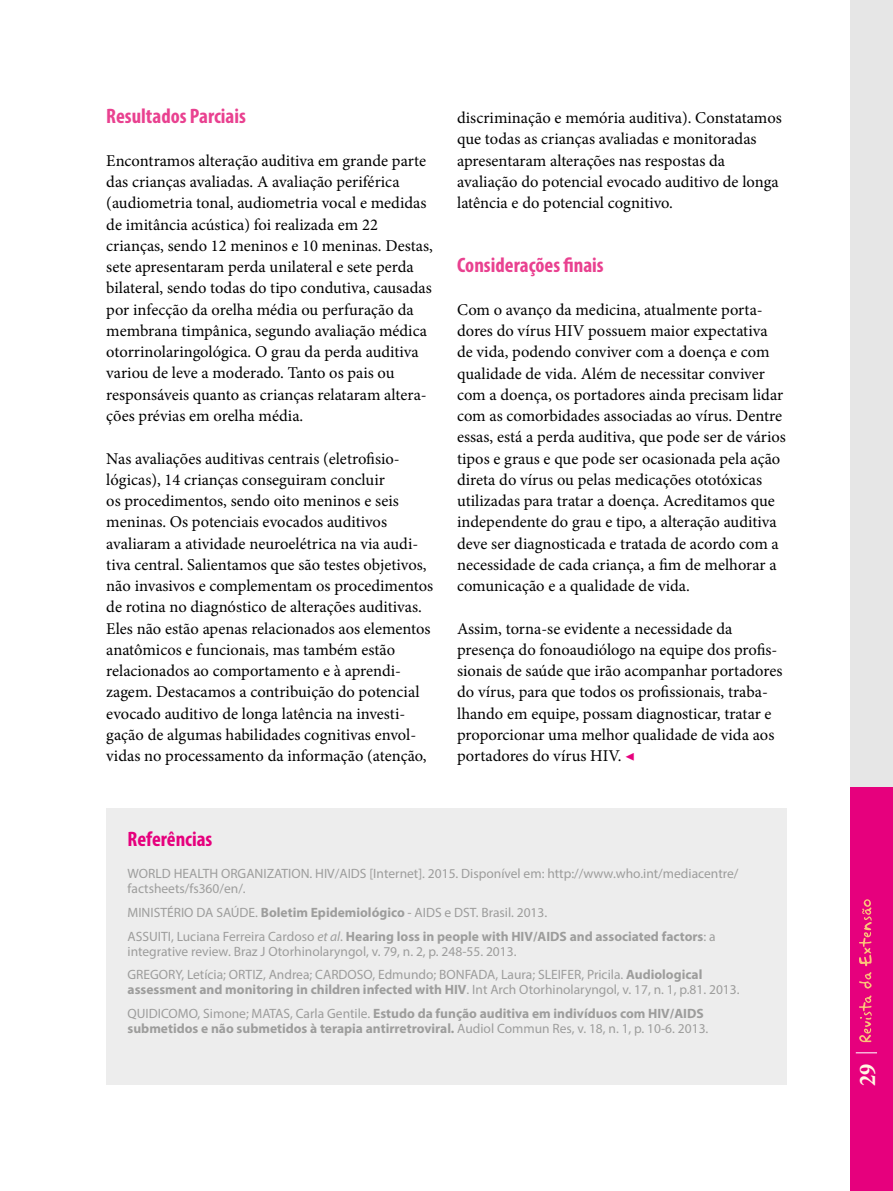
<style>
.page{position:relative;width:893px;height:1191px;background:#fff}
.page>*{position:absolute;margin:0;border:0;box-sizing:border-box;transform-origin:0 0}
.t1{font:700 condensed 24px "Minion Pro";color:#fff9e3}
.t2{font:700 condensed 21px "Myriad Pro";color:#e94190}
.t3{font:700 condensed 21px "Myriad Pro";color:#e6007d}
.t4{font:16.5px/21.3px "Minion Pro";color:#000}
.t5{font:13.5px/23.5px "Myriad Pro";color:#9d9d9c}
.t6{font:700 13.5px/23.5px "Myriad Pro";color:#9d9d9c}
.s1{color:#e6007d}
.s2{font-weight:700}
.s3{font-style:italic}
.s4{font-weight:400}
</style>
<div class="page">
<div style="left:850px;top:0;width:43px;height:1191px;background:#e6e6e6"></div>
<div style="left:850px;top:787px;width:43px;height:404px;background:#e6007d"></div>
<div style="left:106px;top:808px;width:681px;height:276px;background:#ededed"></div>
<svg style="left:856px;top:1052px;width:21px;height:1px"></svg>
<svg style="left:859px;top:995px;width:13px;height:47px"></svg>
<svg style="left:859px;top:899px;width:13px;height:89px"></svg>
<p class="t2" style="left:106px;top:103px;width:141px">Resultados Parciais</p>
<p class="t4" style="left:106px;top:150px;width:328px">Encontramos alteração auditiva em grande parte das crianças avaliadas. A avaliação periférica (audiometria tonal, audiometria vocal e medidas de imitância acústica) foi realizada em 22 crianças, sendo 12 meninos e 10 meninas. Destas, sete apresentaram perda unilateral e sete perda bilateral, sendo todas do tipo condutiva, causadas por infecção da orelha média ou perfuração da membrana timpânica, segundo avaliação médica otorrinolaringológica. O grau da perda auditiva variou de leve a moderado. Tanto os pais ou responsáveis quanto as crianças relataram altera&shy;ções prévias em orelha média.</p>
<p class="t4" style="left:106px;top:448px;width:328px">Nas avaliações auditivas centrais (eletrofisio&shy;lógicas), 14 crianças conseguiram concluir<br>os procedimentos, sendo oito meninos e seis meninas. Os potenciais evocados auditivos avaliaram a atividade neuroelétrica na via audi&shy;tiva central. Salientamos que são testes objetivos, não invasivos e complementam os procedimentos de rotina no diagnóstico de alterações auditivas.<br>Eles não estão apenas relacionados aos elementos anatômicos e funcionais, mas também estão relacionados ao comportamento e à aprendi&shy;zagem. Destacamos a contribuição do potencial evocado auditivo de longa latência na investi&shy;gação de algumas habilidades cognitivas envol&shy;vidas no processamento da informação (atenção,</p>
<p class="t4" style="left:457px;top:107px;width:326px">discriminação e memória auditiva). Constatamos que todas as crianças avaliadas e monitoradas apresentaram alterações nas respostas da avaliação do potencial evocado auditivo de longa latência e do potencial cognitivo.</p>
<p class="t2" style="left:457px;top:252px;width:148px">Considerações finais</p>
<p class="t4" style="left:457px;top:299px;width:330px">Com o avanço da medicina, atualmente porta&shy;dores do vírus HIV possuem maior expectativa de vida, podendo conviver com a doença e com qualidade de vida. Além de necessitar conviver com a doença, os portadores ainda precisam lidar com as comorbidades associadas ao vírus. Dentre essas, está a perda auditiva, que pode ser de vários tipos e graus e que pode ser ocasionada pela ação direta do vírus ou pelas medicações ototóxicas utilizadas para tratar a doença. Acreditamos que independente do grau e tipo, a alteração auditiva deve ser diagnosticada e tratada de acordo com a necessidade de cada criança, a fim de melhorar a comunicação e a qualidade de vida.</p>
<p class="t4" style="left:457px;top:618px;width:327px">Assim, torna-se evidente a necessidade da presença do fonoaudiólogo na equipe dos profis&shy;sionais de saúde que irão acompanhar portadores do vírus, para que todos os profissionais, traba&shy;lhando em equipe, possam diagnosticar, tratar e proporcionar uma melhor qualidade de vida aos portadores do vírus HIV. <span class="s1">◀</span></p>
<p class="t3" style="left:128px;top:826px;width:86px">Referências</p>
<p class="t5" style="left:128px;top:866px;width:612px;line-height:15px">WORLD HEALTH ORGANIZATION. HIV/AIDS [Internet]. 2015. Disponível em: http://www.who.int/mediacentre/ factsheets/fs360/en/.</p>
<p class="t5" style="left:128px;top:900px;width:590px">MINISTÉRIO DA SAÚDE. <span class="s2">Boletim Epidemiológico</span> - AIDS e DST. Brasil. 2013.<br>ASSUITI, Luciana Ferreira Cardoso <span class="s3">et al</span>. <span class="s2">Hearing loss in people with HIV/AIDS and associated factors</span>: a</p>
<p class="t5" style="left:128px;top:939px;width:576px">integrative review. Braz J Otorhinolaryngol, v. 79, n. 2, p. 248-55. 2013.<br>GREGORY, Letícia; ORTIZ, Andrea; CARDOSO, Edmundo; BONFADA, Laura; SLEIFER, Pricila. <span class="s2">Audiological</span></p>
<p class="t6" style="left:128px;top:977px;width:613px">assessment and monitoring in children infected with HIV<span class="s4">. Int Arch Otorhinolaryngol, v. 17, n. 1, p.81. 2013.<br>QUIDICOMO, Simone; MATAS, Carla Gentile.</span> Estudo da função auditiva em indivíduos com HIV/AIDS</p>
<p class="t6" style="left:128px;top:1015px;width:582px">submetidos e não submetidos à terapia antirretroviral. <span class="s4">Audiol Commun Res, v. 18, n. 1, p. 10-6. 2013.</span></p>
<h1 class="t1" style="left:851px;top:1085px;width:24px;rotate:-90deg">29</h1>
</div>
